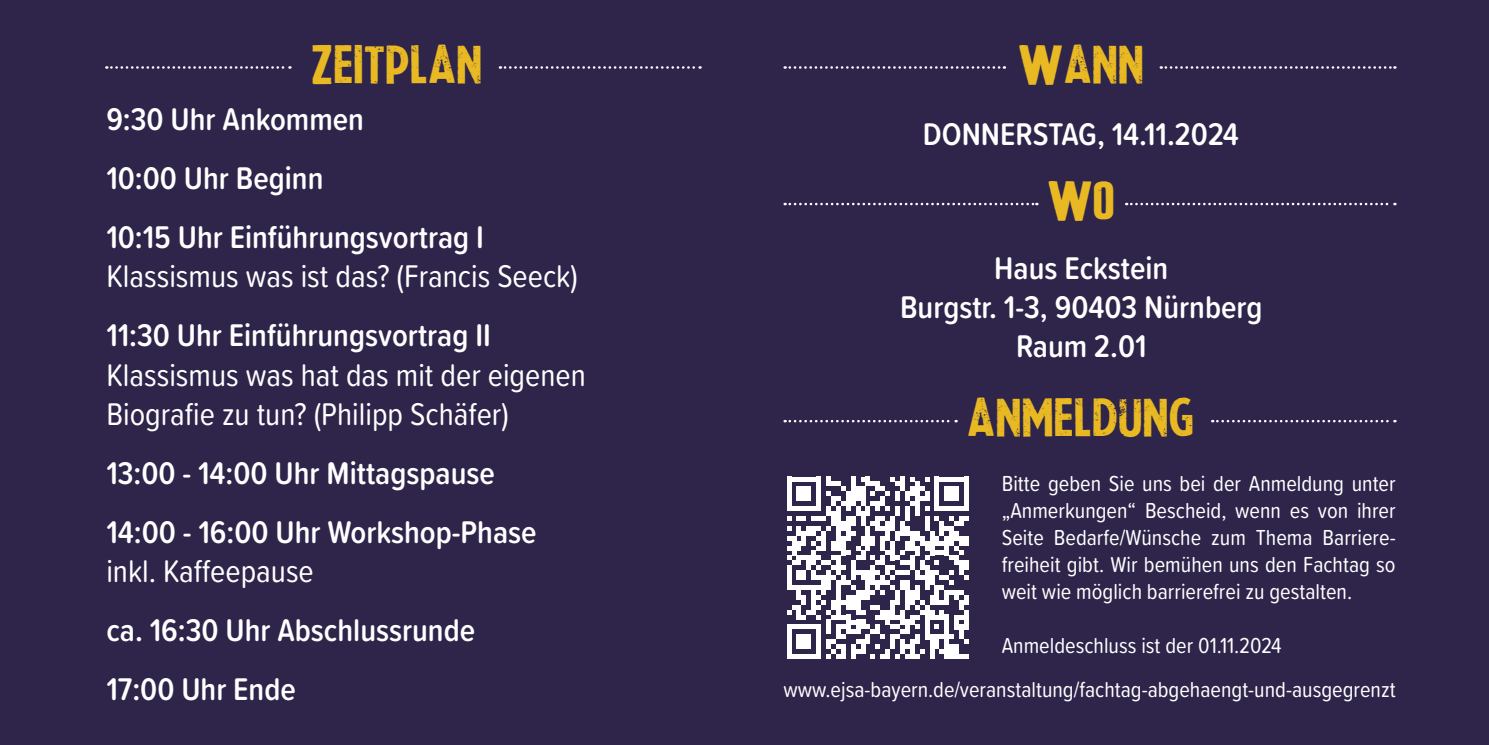
<style>
.page{position:relative;width:1489px;height:745px;background:#fff}
.page>*{position:absolute;margin:0;border:0;box-sizing:border-box;transform-origin:0 0}
.t1{font:45px "La Presse";color:#e9b924}
.t2{font:600 32.5px/59px "Proxima Soft Cond";color:#fff}
.t3{font:32.5px/39px "Proxima Soft Cond";color:#fff}
.t4{font:22.5px/27px "Proxima Soft Cond";color:#fff;text-align:justify}
</style>
<div class="page">
<div style="left:0;top:0;width:1488px;height:744px;background:#2f254b"></div>
<svg style="left:106px;top:66px;width:184px;height:3px"></svg>
<svg style="left:500px;top:66px;width:200px;height:3px"></svg>
<svg style="left:784px;top:66px;width:220px;height:3px"></svg>
<svg style="left:1160px;top:66px;width:235px;height:3px"></svg>
<svg style="left:784px;top:203px;width:253px;height:2px"></svg>
<svg style="left:1126px;top:203px;width:269px;height:2px"></svg>
<svg style="left:784px;top:419px;width:172px;height:3px"></svg>
<svg style="left:1212px;top:419px;width:183px;height:3px"></svg>
<svg style="left:787px;top:476px;width:181px;height:182px"></svg>
<h1 class="t1" style="left:311px;top:37px;width:172px">ZEITPLAN</h1>
<h2 class="t2" style="left:106px;top:89px;width:379px">9:30 Uhr Ankommen<br>10:00 Uhr Beginn<br>10:15 Uhr Einführungsvortrag I</h2>
<h2 class="t3" style="left:106px;top:255px;width:473px">Klassismus was ist das? (Francis Seeck)</h2>
<h2 class="t2" style="left:106px;top:304px;width:386px">11:30 Uhr Einführungsvortrag II</h2>
<h2 class="t3" style="left:106px;top:353px;width:481px">Klassismus was hat das mit der eigenen<br>Biografie zu tun? (Philipp Schäfer)</h2>
<h2 class="t2" style="left:106px;top:441px;width:432px">13:00 - 14:00 Uhr Mittagspause<br>14:00 - 16:00 Uhr Workshop-Phase</h2>
<h2 class="t3" style="left:106px;top:549px;width:209px">inkl. Kaffeepause</h2>
<h2 class="t2" style="left:106px;top:598px;width:370px">ca. 16:30 Uhr Abschlussrunde<br>17:00 Uhr Ende</h2>
<h1 class="t1" style="left:1018px;top:37px;width:128px">WANN</h1>
<h2 class="t2" style="left:922px;top:103px;width:317px">DONNERSTAG, 14.11.2024</h2>
<h1 class="t1" style="left:1047px;top:173px;width:69px">W0</h1>
<h2 class="t2" style="left:900px;top:247px;width:364px;line-height:39px;text-align:center">Haus Eckstein<br>Burgstr. 1-3, 90403 Nürnberg<br>Raum 2.01</h2>
<h1 class="t1" style="left:967px;top:390px;width:228px">ANMELDUNG</h1>
<p class="t4" style="left:1001px;top:469px;width:395px">Bitte geben Sie uns bei der Anmeldung unter „Anmerkungen“ Bescheid, wenn es von ihrer Seite Bedarfe/Wünsche zum Thema Barriere&shy;freiheit gibt. Wir bemühen uns den Fachtag so weit wie möglich barrierefrei zu gestalten.</p>
<p class="t4" style="left:783px;top:623px;width:613px;line-height:43px;text-indent:218px">Anmeldeschluss ist der 01.11.2024 www.ejsa-bayern.de/veranstaltung/fachtag-abgehaengt-und-ausgegrenzt</p>
</div>
